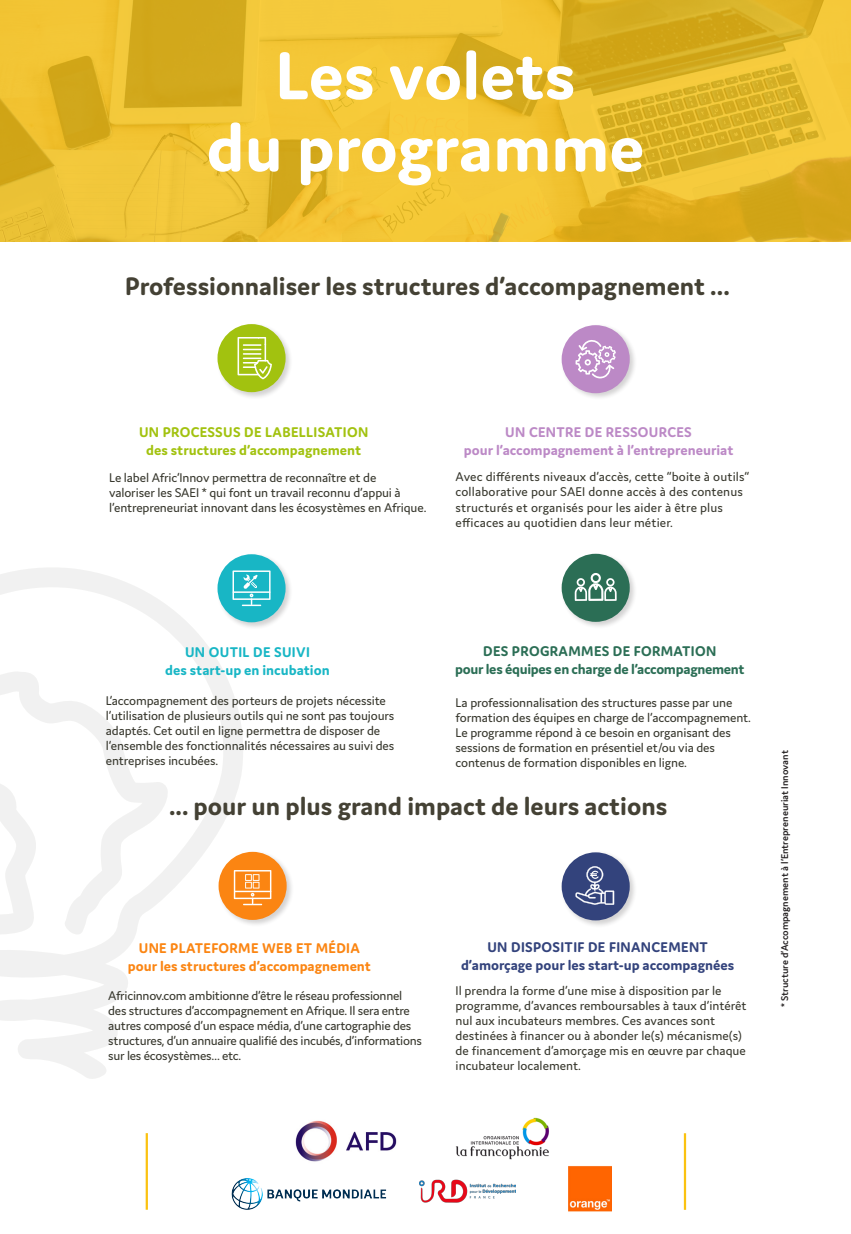
<style>
.page{position:relative;width:851px;height:1234px;background:#fff}
.page>*{position:absolute;margin:0;border:0;box-sizing:border-box;transform-origin:0 0}
.t1{font:700 72px "Domus";color:#fff}
.t2{font:700 27px "Domus";color:#444134}
.t3{font:700 15px "Domus";letter-spacing:-.02em;color:#2b6e55}
.t4{font:700 15px "Domus";color:#bc89c6}
.t5{font:700 15px "Domus";color:#33437c}
.t6{font:700 15px "Domus";color:#fb8512}
.t7{font:700 15px "Domus";color:#a2c20f}
.t8{font:700 15px "Domus";letter-spacing:.025em;color:#a2c20f}
.t9{font:700 15px "Domus";letter-spacing:.025em;color:#33437c}
.t10{font:700 15px "Domus";letter-spacing:.025em;color:#2b6e55}
.t11{font:700 15px "Domus";color:#18b6c5}
.t12{font:700 15px "Domus";letter-spacing:.025em;color:#fb8512}
.t13{font:700 15px "Domus";letter-spacing:.025em;color:#bc89c6}
.t14{font:700 15px "Domus";letter-spacing:.025em;color:#18b6c5}
.t15{font:13.5px/15px "Domus";letter-spacing:-.01em;color:#38382e}
.t16{font:13.5px/15px "Domus";letter-spacing:.01em;color:#38382e}
.t17{font:600 10.5px "Domus";color:#231f20}
</style>
<div class="page">
<svg style="left:0;top:0;width:850px;height:241px;background:#e7bb2d"></svg>
<svg style="left:0;top:568px;width:243px;height:511px"></svg>
<div style="left:560px;top:552px;width:77px;height:77px;background:#231f20;opacity:.2"></div>
<div style="left:561px;top:553px;width:68px;height:68px;background:#2b6e55;border-radius:50%"></div>
<svg style="left:574px;top:573px;width:42px;height:27px"></svg>
<div style="left:216px;top:322px;width:77px;height:78px;background:#231f20;opacity:.2"></div>
<div style="left:217px;top:324px;width:68px;height:68px;background:#a2c20f;border-radius:50%"></div>
<svg style="left:237px;top:337px;width:35px;height:42px"></svg>
<div style="left:560px;top:850px;width:77px;height:77px;background:#231f20;opacity:.2"></div>
<div style="left:561px;top:852px;width:68px;height:68px;background:#33437c;border-radius:50%"></div>
<svg style="left:575px;top:866px;width:39px;height:38px"></svg>
<div style="left:560px;top:323px;width:77px;height:77px;background:#231f20;opacity:.2"></div>
<div style="left:561px;top:325px;width:68px;height:68px;background:#bc89c6;border-radius:50%"></div>
<svg style="left:575px;top:340px;width:40px;height:38px"></svg>
<div style="left:217px;top:850px;width:77px;height:77px;background:#231f20;opacity:.2"></div>
<div style="left:218px;top:851px;width:68px;height:68px;background:#fb8512;border-radius:50%"></div>
<svg style="left:234px;top:870px;width:37px;height:35px"></svg>
<div style="left:216px;top:552px;width:77px;height:78px;background:#231f20;opacity:.2"></div>
<div style="left:217px;top:554px;width:68px;height:68px;background:#18b6c5;border-radius:50%"></div>
<svg style="left:232px;top:570px;width:38px;height:36px"></svg>
<img style="left:295px;top:1120px;width:102px;height:37px">
<img style="left:455px;top:1117px;width:94px;height:42px">
<hr style="left:683px;top:1132px;width:3px;height:77px;background:#fbc210">
<hr style="left:146px;top:1132px;width:2px;height:77px;background:#fbc210">
<img style="left:568px;top:1166px;width:43px;height:46px">
<img style="left:419px;top:1179px;width:96px;height:24px">
<img style="left:232px;top:1157px;width:154px;height:53px">
<p class="t1" style="left:275px;top:36px;width:301px">Les volets</p>
<p class="t1" style="left:206px;top:108px;width:439px">du programme</p>
<p class="t2" style="left:125px;top:272px;width:606px">Professionnaliser les structures d’accompagnement ...</p>
<p class="t8" style="left:139px;top:423px;width:231px">UN PROCESSUS DE LABELLISATION</p>
<p class="t7" style="left:146px;top:441px;width:216px">des structures d’accompagnement</p>
<p class="t15" style="left:109px;top:470px;width:319px">Le label Afric‘Innov permettra de reconnaître et de<br>valoriser les SAEI * qui font un travail reconnu d’appui à l’entrepreneuriat innovant dans les écosystèmes en Afrique.</p>
<p class="t13" style="left:505px;top:423px;width:188px">UN CENTRE DE RESSOURCES</p>
<p class="t4" style="left:463px;top:441px;width:271px">pour l’accompagnement à l’entrepreneuriat</p>
<p class="t16" style="left:455px;top:469px;width:295px">Avec différents niveaux d’accès, cette “boite à outils“ collaborative pour SAEI donne accès à des contenus structurés et organisés pour les aider à être plus efficaces au quotidien dans leur métier.</p>
<p class="t14" style="left:185px;top:643px;width:126px">UN OUTIL DE SUIVI</p>
<p class="t11" style="left:165px;top:661px;width:166px">des start-up en incubation</p>
<p class="t10" style="left:483px;top:642px;width:235px">DES PROGRAMMES DE FORMATION</p>
<p class="t3" style="left:455px;top:660px;width:291px">pour les équipes en charge de l’accompagnement</p>
<p class="t15" style="left:106px;top:692px;width:290px">L’accompagnement des porteurs de projets nécessite l’utilisation de plusieurs outils qui ne sont pas toujours adaptés. Cet outil en ligne permettra de disposer de l‘ensemble des fonctionnalités nécessaires au suivi des entreprises incubées.</p>
<p class="t2" style="left:169px;top:791px;width:499px">... pour un plus grand impact de leurs actions</p>
<p class="t15" style="left:455px;top:694px;width:297px">La professionnalisation des structures passe par une formation des équipes en charge de l’accompagnement.<br>Le programme répond à ce besoin en organisant des sessions de formation en présentiel et/ou via des contenus de formation disponibles en ligne.</p>
<p class="t12" style="left:139px;top:939px;width:222px">UNE PLATEFORME WEB ET MÉDIA</p>
<p class="t6" style="left:128px;top:957px;width:244px">pour les structures d’accompagnement</p>
<p class="t15" style="left:108px;top:987px;width:315px">Africinnov.com ambitionne d’être le réseau professionnel des structures d’accompagnement en Afrique. Il sera entre autres composé d’un espace média, d’une cartographie des structures, d’un annuaire qualifié des incubés, d’informations sur les écosystèmes… etc.</p>
<p class="t9" style="left:487px;top:939px;width:222px">UN DISPOSITIF DE FINANCEMENT</p>
<p class="t5" style="left:461px;top:957px;width:275px">d’amorçage pour les start-up accompagnées</p>
<p class="t15" style="left:455px;top:982px;width:292px">Il prendra la forme d’une mise à disposition par le programme, d’avances remboursables à taux d’intérêt nul aux incubateurs membres. Ces avances sont destinées à financer ou à abonder le(s) mécanisme(s) de financement d’amorçage mis en œuvre par chaque incubateur localement.</p>
<p class="t17" style="left:778px;top:1007px;width:259px;rotate:-90deg">* Structure d’Accompagnement à l’Entrepreneuriat Innovant</p>
</div>
